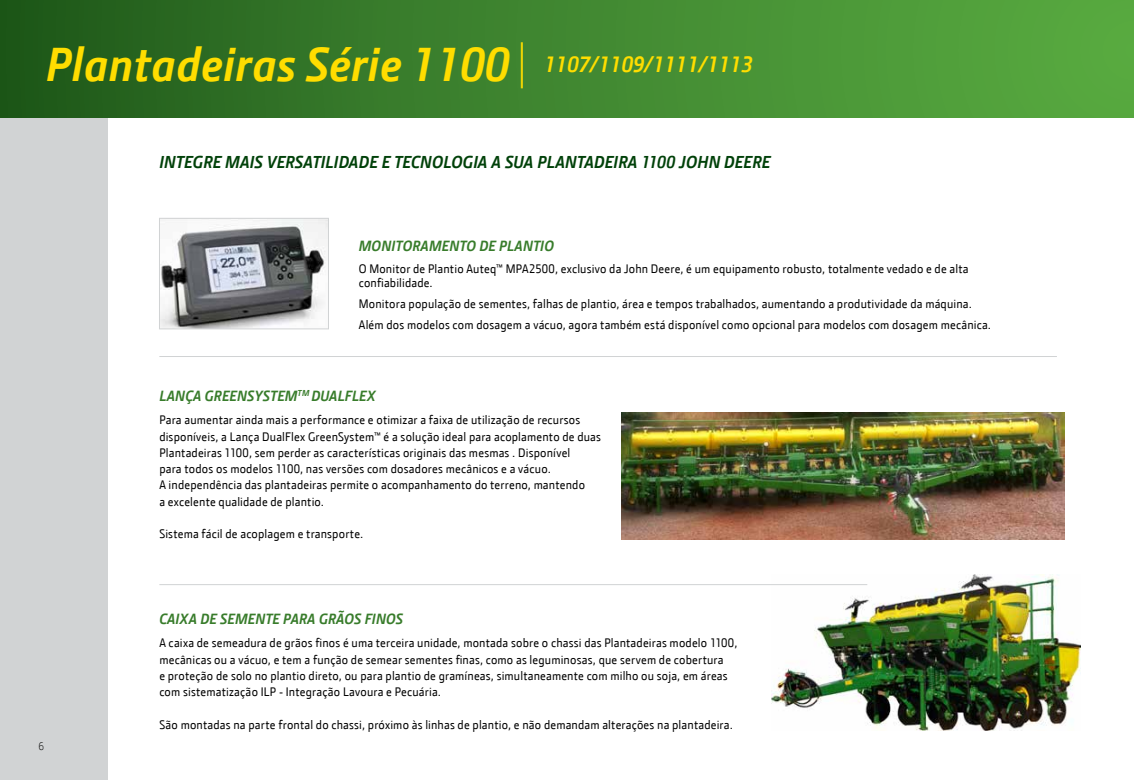
<style>
.page{position:relative;width:1134px;height:780px;background:#fff}
.page>*{position:absolute;margin:0;border:0;box-sizing:border-box;transform-origin:0 0}
.t1{font:italic 700 48.25px "JD Sans";color:#fd0}
.t2{font:italic 700 17.5px "JD Sans";letter-spacing:.01em;color:#004109}
.t3{font:italic 700 15px "JD Sans";letter-spacing:.01em;color:#387c2b}
.t4{font:12.5px/16.2px "JD Sans";letter-spacing:.015em;color:#000}
.t5{font:300 11.25px "JD Sans";color:#000}
.s1{font-weight:300;font-style:normal}
</style>
<div class="page">
<img style="left:772px;top:574px;width:308px;height:156px">
<div style="left:0;top:0;width:1134px;height:118px;background:linear-gradient(to right,#215b1c,#5cae43)"></div>
<div style="left:0;top:118px;width:107px;height:662px;background:#d1d3d4"></div>
<img style="left:161px;top:220px;width:166px;height:107px">
<div style="left:159px;top:218px;width:170px;height:111px;border:1px solid #d1d3d4"></div>
<img style="left:621px;top:413px;width:443px;height:126px">
<hr style="left:159px;top:584px;width:708px;height:1px;background:#d1d3d4">
<hr style="left:159px;top:356px;width:898px;height:1px;background:#d1d3d4">
<h1 class="t1" style="left:46px;top:37px;width:708px">PLANTADEIRAS SÉRIE 1100<span class="s1">|</span> <sup>1107/1109/1111/1113</sup></h1>
<h2 class="t2" style="left:159px;top:152px;width:612px">INTEGRE MAIS VERSATILIDADE E TECNOLOGIA A SUA PLANTADEIRA 1100 JOHN DEERE</h2>
<p class="t3" style="left:359px;top:238px;width:197px">MONITORAMENTO DE PLANTIO</p>
<p class="t4" style="left:359px;top:261px;width:611px;line-height:13.8px">O Monitor de Plantio Auteq™ MPA2500, exclusivo da John Deere, é um equipamento robusto, totalmente vedado e de alta confiabilidade.</p>
<p class="t4" style="left:359px;top:292px;width:634px;line-height:21.2px">Monitora população de sementes, falhas de plantio, área e tempos trabalhados, aumentando a produtividade da máquina.<br>Além dos modelos com dosagem a vácuo, agora também está disponível como opcional para modelos com dosagem mecânica.</p>
<p class="t3" style="left:159px;top:387px;width:218px">LANÇA GREENSYSTEM<sup>TM</sup> DUALFLEX</p>
<p class="t4" style="left:159px;top:411px;width:443px">Para aumentar ainda mais a performance e otimizar a faixa de utilização de recursos disponíveis, a Lança DualFlex GreenSystem™ é a solução ideal para acoplamento de duas Plantadeiras 1100, sem perder as características originais das mesmas . Disponível<br>para todos os modelos 1100, nas versões com dosadores mecânicos e a vácuo.<br>A independência das plantadeiras permite o acompanhamento do terreno, mantendo<br>a excelente qualidade de plantio.</p>
<p class="t4" style="left:159px;top:525px;width:205px">Sistema fácil de acoplagem e transporte.</p>
<p class="t5" style="left:38px;top:740px;width:7px">6</p>
<p class="t3" style="left:159px;top:610px;width:244px">CAIXA DE SEMENTE PARA GRÃOS FINOS</p>
<p class="t4" style="left:159px;top:634px;width:579px">A caixa de semeadura de grãos finos é uma terceira unidade, montada sobre o chassi das Plantadeiras modelo 1100, mecânicas ou a vácuo, e tem a função de semear sementes finas, como as leguminosas, que servem de cobertura<br>e proteção de solo no plantio direto, ou para plantio de gramíneas, simultaneamente com milho ou soja, em áreas com sistematização ILP - Integração Lavoura e Pecuária.</p>
<p class="t4" style="left:159px;top:715px;width:575px">São montadas na parte frontal do chassi, próximo às linhas de plantio, e não demandam alterações na plantadeira.</p>
</div>
